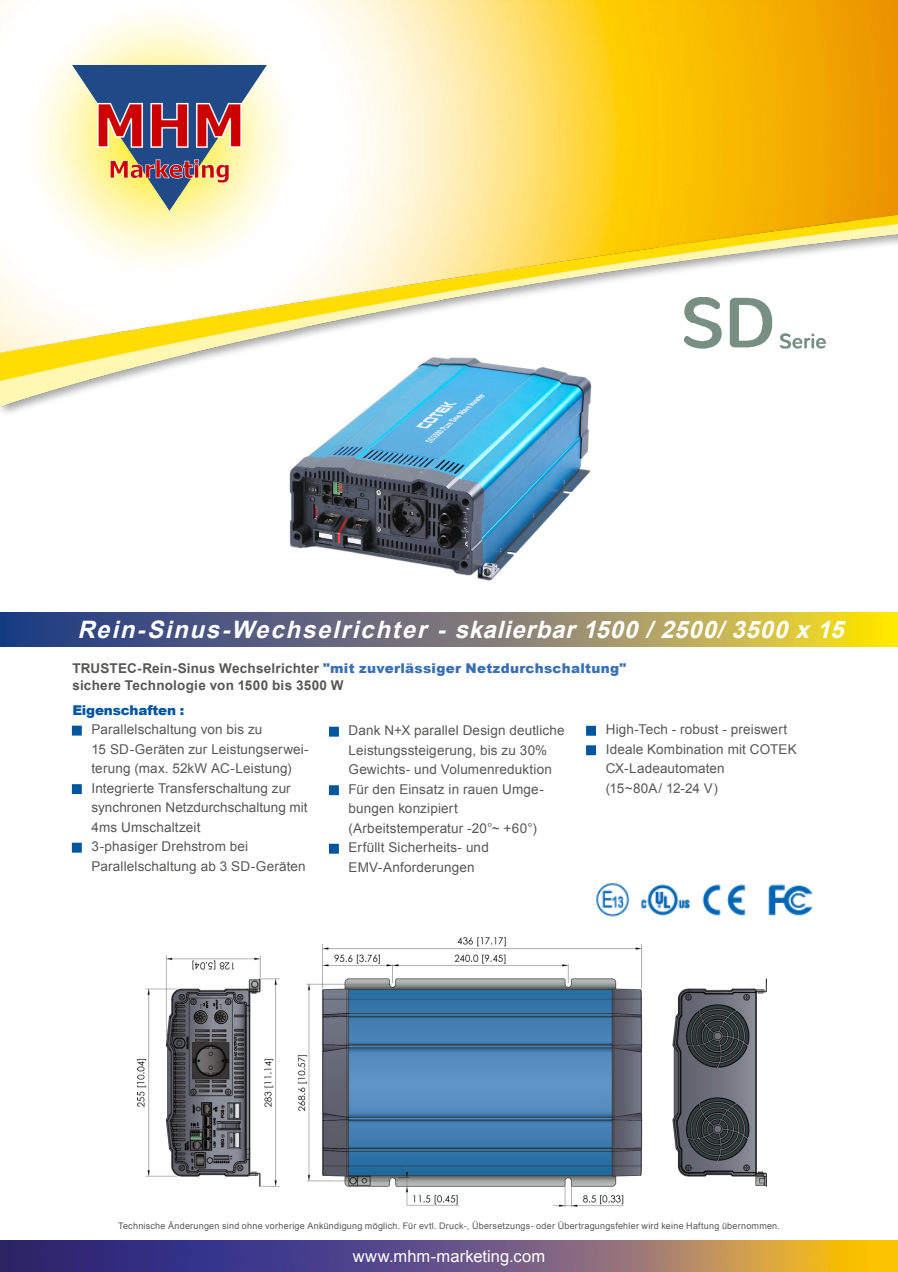
<style>
.page{position:relative;width:898px;height:1272px;background:#fff}
.page>*{position:absolute;margin:0;border:0;box-sizing:border-box;transform-origin:0 0}
.t1{font:italic 700 24px "Arial";color:#fff}
.t2{font:16.5px "Arial";letter-spacing:.005em;color:#fff}
.t3{font:13.5px/19.5px "Arial";letter-spacing:.01em;color:#575756}
.t4{font:700 13.5px/16.5px "Arial";letter-spacing:.02em;color:#575756}
.t5{font:900 13.5px "Arial";letter-spacing:-.015em;color:#00559f}
.t6{font:9px "Arial";letter-spacing:.025em;color:#575756}
.s1{font-weight:900;color:#386fb2}
.s2{font-weight:900;font-size:15px;color:#00559f}
</style>
<div class="page">
<img style="left:0;top:0;width:897px;height:142px">
<img style="left:0;top:1240px;width:897px;height:31px">
<img style="left:0;top:142px;width:897px;height:265px">
<svg style="left:0;top:612px;width:897px;height:34px;background:#83816a"></svg>
<img style="left:289px;top:357px;width:302px;height:223px">
<img style="left:596px;top:883px;width:217px;height:34px">
<img style="left:684px;top:297px;width:141px;height:51px">
<img style="left:137px;top:937px;width:629px;height:269px">
<div style="left:72px;top:725px;width:10px;height:10px;border:3px solid #00559f"></div>
<div style="left:72px;top:784px;width:10px;height:10px;border:3px solid #00559f"></div>
<div style="left:72px;top:842px;width:10px;height:10px;border:3px solid #00559f"></div>
<div style="left:329px;top:726px;width:10px;height:10px;border:3px solid #00559f"></div>
<div style="left:329px;top:785px;width:10px;height:10px;border:3px solid #00559f"></div>
<div style="left:329px;top:843px;width:10px;height:10px;border:3px solid #00559f"></div>
<div style="left:586px;top:725px;width:9px;height:10px;border:3px solid #00559f"></div>
<div style="left:586px;top:745px;width:9px;height:10px;border:3px solid #00559f"></div>
<img style="left:72px;top:66px;width:194px;height:145px">
<h1 class="t1" style="left:77px;top:614px;width:775px">Rein-Sinus-Wechselrichter - skalierbar1500 /2500/3500 x 15</h1>
<p class="t4" style="left:72px;top:661px;width:555px">TRUSTEC-Rein-Sinus Wechselrichter <span class="s1">"mit zuverlässiger Netzdurchschaltung" </span>sichere Technologie von 1500 bis 3500 W</p>
<p class="t5" style="left:72px;top:700px;width:113px">Eigenschaften :</p>
<p class="t3" style="left:91px;top:719px;width:219px;text-indent:-19px"><span class="s2">■</span> Parallelschaltung von bis zu<br>15 SD-Geräten zur Leistungserwei&shy;terung (max. 52kW AC-Leistung)</p>
<p class="t3" style="left:91px;top:778px;width:217px;text-indent:-19px"><span class="s2">■</span> Integrierte Transferschaltung zur synchronen Netzdurchschaltung mit<br>4ms Umschaltzeit</p>
<p class="t3" style="left:91px;top:836px;width:216px;text-indent:-19px"><span class="s2">■</span> 3-phasiger Drehstrom bei<br>Parallelschaltung ab 3 SD-Geräten</p>
<p class="t3" style="left:329px;top:720px;width:237px;text-align:center"><span class="s2">■</span> Dank N+X parallel Design deutliche<br>Leistungssteigerung, bis zu 30%<br>Gewichts- und Volumenreduktion</p>
<p class="t3" style="left:348px;top:779px;width:197px;text-indent:-19px"><span class="s2">■</span> Für den Einsatz in rauen Umge&shy;bungen konzipiert (Arbeitstemperatur -20°~ +60°)</p>
<p class="t3" style="left:329px;top:837px;width:161px;text-align:center"><span class="s2">■</span> Erfüllt Sicherheits- und<br>EMV-Anforderungen</p>
<p class="t3" style="left:586px;top:719px;width:202px"><span class="s2">■</span> High-Tech - robust - preiswert</p>
<p class="t3" style="left:605px;top:739px;width:192px;text-indent:-19px"><span class="s2">■</span> Ideale Kombination mit COTEK<br>CX-Ladeautomaten<br>(15~80A/ 12-24 V)</p>
<p class="t6" style="left:118px;top:1219px;width:663px">Technische Änderungen sind ohne vorherige Ankündigung möglich. Für evtl. Druck-, Übersetzungs- oder Übertragungsfehler wird keine Haftung übernommen.</p>
<p class="t2" style="left:352px;top:1245px;width:194px">www.mhm-marketing.com</p>
</div>
